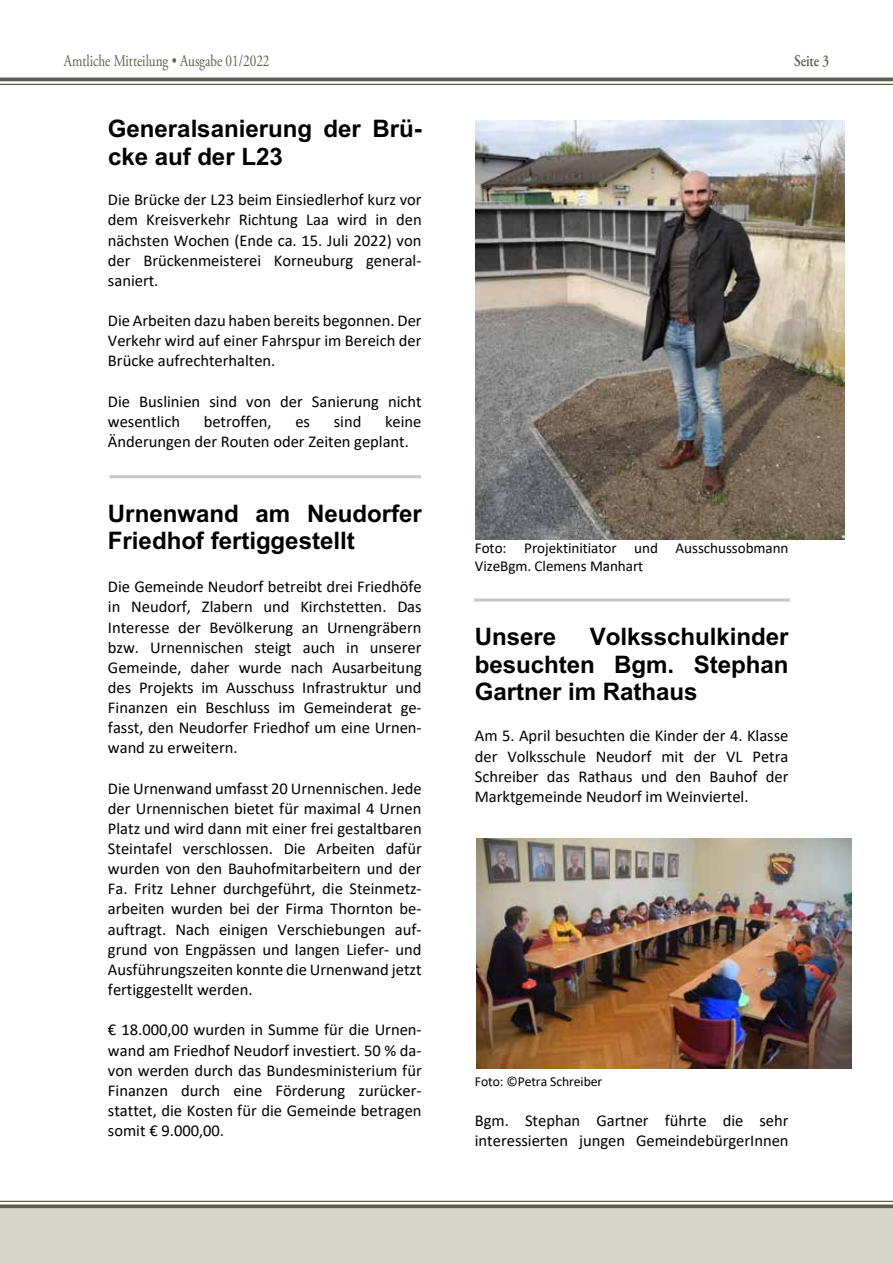
<style>
.page{position:relative;width:893px;height:1263px;background:#fff}
.page>*{position:absolute;margin:0;border:0;box-sizing:border-box;transform-origin:0 0}
.t1{font:700 24.15px/27.8px "Arial";letter-spacing:-.005em;color:#000}
.t2{font:16.5px/20.1px "Calibri";color:#000;text-align:justify}
.t3{font:16.5px "Adobe Garamond Pro";color:#605f4d;scale:.8 1}
.t4{font:600 16.5px "Adobe Garamond Pro";color:#605f4d;scale:.8 1}
.t5{font:15.15px/18px "Calibri";letter-spacing:-.005em;color:#000}
.t6{font:13.65px "Calibri";letter-spacing:-.005em;color:#000}
</style>
<div class="page">
<div style="left:0;top:1208px;width:893px;height:55px;background:#d7d6ca"></div>
<svg style="left:0;top:1204px;width:893px;height:4px;background:#737262"></svg>
<hr style="left:0;top:1201px;width:893px;height:1px;background:#605f4d">
<hr style="left:0;top:78px;width:893px;height:3px;background:#605f4d">
<hr style="left:0;top:84px;width:893px;height:1px;background:#605f4d">
<img style="left:476px;top:120px;width:369px;height:419px">
<img style="left:476px;top:838px;width:375px;height:230px">
<hr style="left:109px;top:475px;width:312px;height:3px;background:#c6c6c6">
<hr style="left:474px;top:598px;width:316px;height:3px;background:#c6c6c6">
<p class="t3" style="left:64px;top:50px;width:259px">Amtliche Mitteilung • Ausgabe 01/2022</p>
<p class="t4" style="left:794px;top:51px;width:45px">Seite 3</p>
<h1 class="t1" style="left:108px;top:115px;width:315px">Generalsanierung der Brü&shy;cke auf der L23</h1>
<p class="t2" style="left:108px;top:189px;width:315px">Die Brücke der L23 beim Einsiedlerhof kurz vor dem Kreisverkehr Richtung Laa wird in den nächsten Wochen (Ende ca. 15. Juli 2022) von der Brückenmeisterei Korneuburg general&shy;saniert.</p>
<p class="t2" style="left:108px;top:310px;width:315px">Die Arbeiten dazu haben bereits begonnen. Der Verkehr wird auf einer Fahrspur im Bereich der Brücke aufrechterhalten.</p>
<p class="t2" style="left:108px;top:391px;width:315px">Die Buslinien sind von der Sanierung nicht wesentlich</p>
<p class="t2" style="left:204px;top:411px;width:69px">betroffen,</p>
<p class="t2" style="left:295px;top:411px;width:16px">es</p>
<p class="t2" style="left:334px;top:411px;width:29px">sind</p>
<p class="t2" style="left:108px;top:411px;width:315px;text-indent:277px">keine<br>Änderungen der Routen oder Zeiten geplant.</p>
<h1 class="t1" style="left:108px;top:500px;width:315px">Urnenwand am Neudorfer<br>Friedhof fertiggestellt</h1>
<p class="t2" style="left:108px;top:576px;width:315px">Die Gemeinde Neudorf betreibt drei Friedhöfe in Neudorf, Zlabern und Kirchstetten. Das Interesse der Bevölkerung an Urnengräbern bzw. Urnennischen steigt auch in unserer Gemeinde, daher wurde nach Ausarbeitung des Projekts im Ausschuss Infrastruktur und Finanzen ein Beschluss im Gemeinderat ge&shy;fasst, den Neudorfer Friedhof um eine Urnen&shy;wand zu erweitern.</p>
<p class="t2" style="left:108px;top:777px;width:315px">Die Urnenwand umfasst 20 Urnennischen. Jede der Urnennischen bietet für maximal 4 Urnen Platz und wird dann mit einer frei gestaltbaren Steintafel verschlossen. Die Arbeiten dafür wurden von den Bauhofmitarbeitern und der Fa. Fritz Lehner durchgeführt, die Steinmetz&shy;arbeiten wurden bei der Firma Thornton be&shy;auftragt. Nach einigen Verschiebungen auf&shy;grund von Engpässen und langen Liefer- und Ausführungszeiten konnte die Urnenwand jetzt fertiggestellt werden.</p>
<p class="t2" style="left:108px;top:1019px;width:315px">€ 18.000,00 wurden in Summe für die Urnen&shy;wand am Friedhof Neudorf investiert. 50 % da&shy;von werden durch das Bundesministerium für Finanzen durch eine Förderung zurücker&shy;stattet, die Kosten für die Gemeinde betragen somit € 9.000,00.</p>
<p class="t5" style="left:475px;top:538px;width:315px">Foto: Projektinitiator und Ausschussobmann<br>VizeBgm. Clemens Manhart</p>
<h1 class="t1" style="left:475px;top:623px;width:315px;text-align:justify;text-indent:115px">Volksschulkinder besuchten Bgm. Stephan Gartner im Rathaus</h1>
<p class="t2" style="left:475px;top:725px;width:315px">Am 5. April besuchten die Kinder der 4. Klasse der Volksschule Neudorf mit der VL Petra Schreiber das Rathaus und den Bauhof der Marktgemeinde Neudorf im Weinviertel.</p>
<h1 class="t1" style="left:475px;top:623px;width:83px">Unsere</h1>
<p class="t6" style="left:475px;top:1072px;width:129px">Foto: ©Petra Schreiber</p>
<p class="t2" style="left:475px;top:1110px;width:315px">Bgm. Stephan Gartner führte die sehr interessierten jungen GemeindebürgerInnen</p>
</div>
